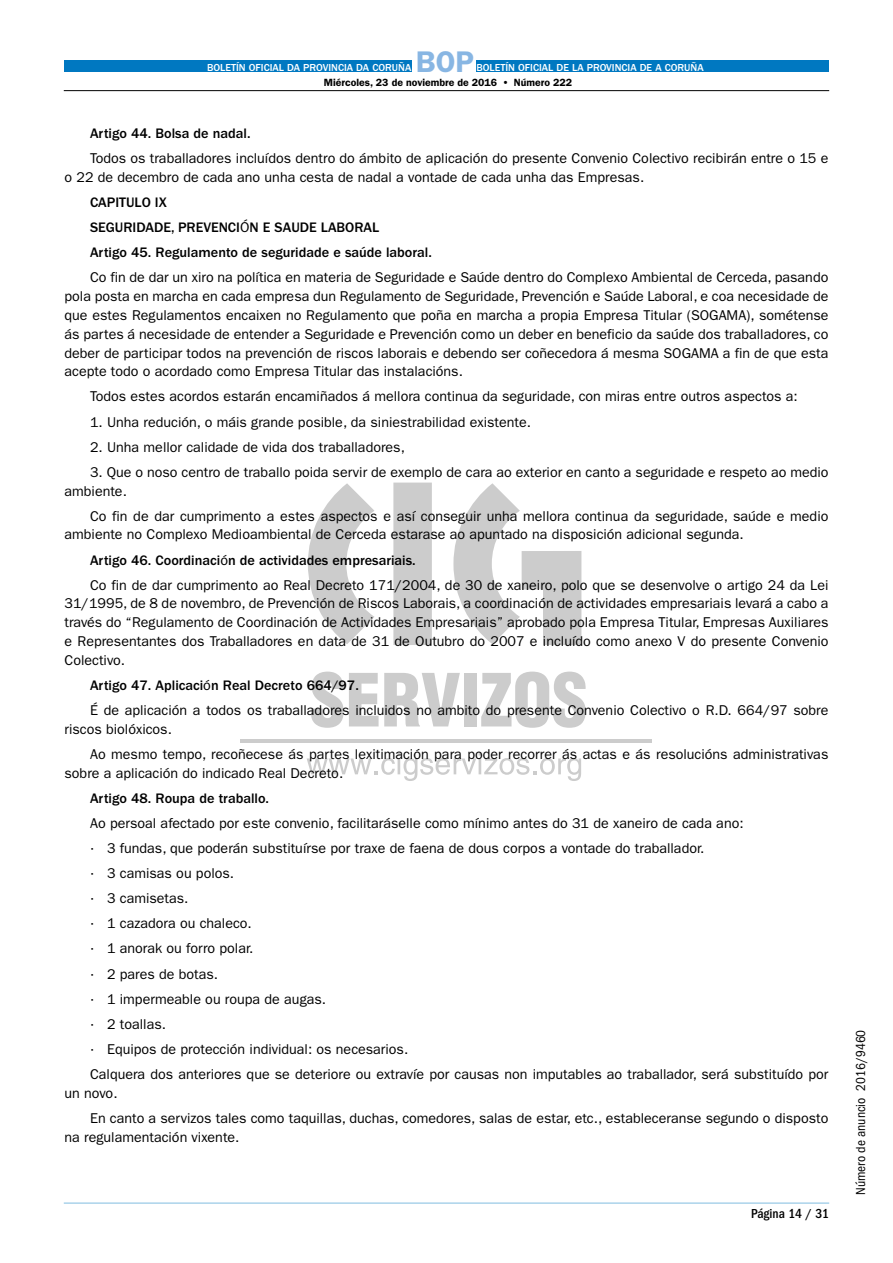
<style>
.page{position:relative;width:893px;height:1263px;background:#fff}
.page>*{position:absolute;margin:0;border:0;box-sizing:border-box;transform-origin:0 0}
.t1{font:600 30px "ITC Franklin Gothic Std";color:#88b6e3}
.t2{font:14.25px/25px "ITC Franklin Gothic Std";color:#000}
.t3{font:500 14.25px/25px "ITC Franklin Gothic Std";color:#000}
.t4{font:condensed 13.5px "ITC Franklin Gothic Std";color:#000}
.t5{font:500 condensed 13.5px "ITC Franklin Gothic Std";color:#000}
.t6{font:500 10.5px "ITC Franklin Gothic Std";color:#fff}
.t7{font:600 10.5px "ITC Franklin Gothic Std";color:#000}
.s1{font-weight:400}
.s2{font-weight:500}
</style>
<div class="page">
<svg style="left:308px;top:483px;width:273px;height:162px"></svg>
<hr style="left:240px;top:739px;width:411px;height:3px;background:#ccc">
<svg style="left:307px;top:752px;width:274px;height:29px"></svg>
<svg style="left:311px;top:672px;width:149px;height:56px"></svg>
<div style="left:464px;top:673px;width:13px;height:53px;background:#ccc"></div>
<svg style="left:481px;top:672px;width:105px;height:56px"></svg>
<div style="left:64px;top:60px;width:347px;height:12px;background:#0078c1"></div>
<div style="left:476px;top:60px;width:353px;height:12px;background:#0078c1"></div>
<hr style="left:64px;top:90px;width:765px;height:1px;background:#000">
<hr style="left:64px;top:1203px;width:765px;height:1px;background:#80bce0">
<p class="t6" style="left:207px;top:62px;width:206px">BOLETÍN OFICIAL DA PROVINCIA DA CORUÑA</p>
<h1 class="t1" style="left:416px;top:44px;width:60px">BOP</h1>
<p class="t6" style="left:476px;top:62px;width:229px">BOLETÍN OFICIAL DE LA PROVINCIA DE A CORUÑA</p>
<p class="t7" style="left:324px;top:76px;width:250px">Miércoles, 23 de noviembre de 2016 • Número 222</p>
<p class="t3" style="left:90px;top:121px;width:162px">Artigo 44. Bolsa de nadal.</p>
<p class="t2" style="left:65px;top:149px;width:765px;line-height:18.8px;text-indent:26px">Todos os traballadores incluídos dentro do ámbito de aplicación do presente Convenio Colectivo recibirán entre o 15 e o 22 de decembro de cada ano unha cesta de nadal a vontade de cada unha das Empresas.</p>
<p class="t3" style="left:90px;top:190px;width:343px">CAPITULO IX<br>SEGURIDADE, PREVENCI<span class="s1">Ó</span>N E SAUDE LABORAL<br>Artigo 45. Regulamento de seguridade e saúde laboral.</p>
<p class="t2" style="left:65px;top:268px;width:765px;line-height:18.8px;text-align:justify;text-indent:26px">Co fin de dar un xiro na política en materia de Seguridade e Saúde dentro do Complexo Ambiental de Cerceda, pasando pola posta en marcha en cada empresa dun Regulamento de Seguridade, Prevención e Saúde Laboral, e coa necesidade de que estes Regulamentos encaixen no Regulamento que poña en marcha a propia Empresa Titular (SOGAMA), sométense ás partes á necesidade de entender a Seguridade e Prevención como un deber en beneficio da saúde dos traballadores, co deber de participar todos na prevención de riscos laborais e debendo ser coñecedora á mesma SOGAMA a fin de que esta acepte todo o acordado como Empresa Titular das instalacións.</p>
<p class="t2" style="left:90px;top:384px;width:709px">Todos estes acordos estarán encamiñados á mellora continua da seguridade, con miras entre outros aspectos a:</p>
<p class="t2" style="left:90px;top:409px;width:442px">1. Unha redución, o máis grande posible, da siniestrabilidad existente.</p>
<p class="t2" style="left:90px;top:434px;width:316px">2. Unha mellor calidade de vida dos traballadores,</p>
<p class="t2" style="left:65px;top:463px;width:765px;line-height:18.8px;text-indent:26px">3. Que o noso centro de traballo poida servir de exemplo de cara ao exterior en canto a seguridade e respeto ao medio ambiente.</p>
<p class="t2" style="left:65px;top:506px;width:765px;line-height:18.8px;text-indent:26px">Co fin de dar cumprimento a estes aspectos e así conseguir unha mellora continua da seguridade, saúde e medio ambiente no Complexo Medioambiental de Cerceda estarase ao apuntado na disposición adicional segunda.</p>
<p class="t2" style="left:90px;top:547px;width:740px"><span class="s2">Artigo 46. Coordinaci</span>ó<span class="s2">n de actividades empresariais.<br></span>Co fin de dar cumprimento ao Real Decreto 171/2004, de 30 de xaneiro, polo que se desenvolve o artigo 24 da Lei</p>
<p class="t2" style="left:65px;top:594px;width:765px;line-height:18.8px;text-align:justify">31/1995, de 8 de novembro, de Prevención de Riscos Laborais, a coordinación de actividades empresariais levará a cabo a través do “Regulamento de Coordinación de Actividades Empresariais” aprobado pola Empresa Titular, Empresas Auxiliares e Representantes dos Traballadores en data de 31 de Outubro do 2007 e incluído como anexo V do presente Convenio Colectivo.</p>
<p class="t2" style="left:90px;top:672px;width:740px"><span class="s2">Artigo 47. Aplicaci</span>ó<span class="s2">n Real Decreto 664/97.<br></span>É de aplicación a todos os traballadores incluidos no ambito do presente Convenio Colectivo o R.D. 664/97 sobre</p>
<p class="t2" style="left:90px;top:716px;width:740px;text-indent:-26px">riscos biolóxicos.<br>Ao mesmo tempo, recoñecese ás partes lexitimación para poder recorrer ás actas e ás resolucións administrativas</p>
<p class="t2" style="left:65px;top:760px;width:280px">sobre a aplicación do indicado Real Decreto.</p>
<p class="t3" style="left:90px;top:785px;width:181px">Artigo 48. Roupa de traballo.</p>
<p class="t2" style="left:90px;top:810px;width:740px">Ao persoal afectado por este convenio, facilitaráselle como mínimo antes do 31 de xaneiro de cada ano:<br>· 3 fundas, que poderán substituírse por traxe de faena de dous corpos a vontade do traballador.<br>· 3 camisas ou polos.<br>· 3 camisetas.<br>· 1 cazadora ou chaleco.<br>· 1 anorak ou forro polar.<br>· 2 pares de botas.<br>· 1 impermeable ou roupa de augas.<br>· 2 toallas.<br>· Equipos de protección individual: os necesarios.<br>Calquera dos anteriores que se deteriore ou extravíe por causas non imputables ao traballador, será substituído por</p>
<p class="t2" style="left:90px;top:1080px;width:740px;text-indent:-26px">un novo.<br>En canto a servizos tales como taquillas, duchas, comedores, salas de estar, etc., estableceranse segundo o disposto</p>
<p class="t2" style="left:65px;top:1124px;width:176px">na regulamentación vixente.</p>
<p class="t5" style="left:751px;top:1206px;width:80px">Página 14 / 31</p>
<p class="t4" style="left:853px;top:1195px;width:167px;rotate:-90deg">Número de anuncio 2016/9460</p>
</div>
